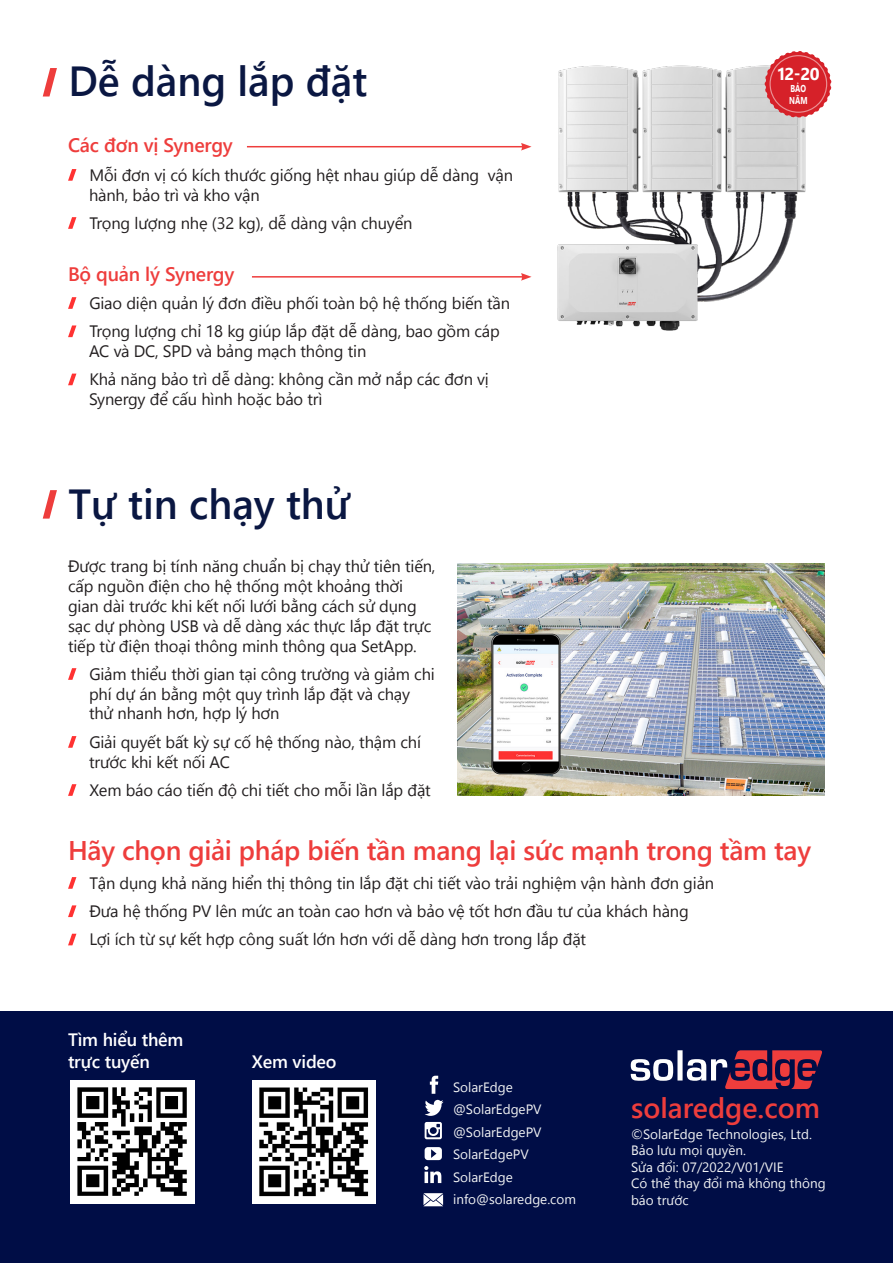
<style>
.page{position:relative;width:893px;height:1263px;background:#fff}
.page>*{position:absolute;margin:0;border:0;box-sizing:border-box;transform-origin:0 0}
.Main_Title_N{font:600 42px "Segoe UI";color:#0a1742}
.t1{font:600 28.5px "Segoe UI";color:#ee3d3c}
.Body_Header{font:600 27px "Segoe UI";letter-spacing:-.01em;color:#ee3d3c}
.Body_Header-2{font:600 19.5px "Segoe UI";letter-spacing:-.01em;color:#ee3d3c}
.Body_Header-3{font:600 17.85px/21.5px "Segoe UI";letter-spacing:-.01em;color:#fff}
.Pg_Subheader_2line{font:700 17.1px "Segoe UI";color:#fff}
.Body_Header-4{font:16.5px/19.8px "Segoe UI";letter-spacing:-.01em;color:#231f20}
.t2{font:13.5px/16.5px "Segoe UI";color:#f2f3f4}
.Pg_Subheader_2line-2{font:700 10.05px "Segoe UI";letter-spacing:-.005em;color:#fff;scale:.75 1}
</style>
<div class="page">
<img style="left:557px;top:65px;width:249px;height:266px">
<svg style="left:43px;top:68px;width:14px;height:29px"></svg>
<svg style="left:43px;top:490px;width:14px;height:29px"></svg>
<div style="left:0;top:1011px;width:893px;height:252px;background:#000d46"></div>
<svg style="left:631px;top:1050px;width:191px;height:39px"></svg>
<svg style="left:430px;top:1076px;width:8px;height:18px"></svg>
<svg style="left:425px;top:1100px;width:18px;height:16px"></svg>
<svg style="left:424px;top:1166px;width:17px;height:17px"></svg>
<svg style="left:425px;top:1122px;width:17px;height:17px"></svg>
<svg style="left:425px;top:1147px;width:17px;height:13px"></svg>
<svg style="left:423px;top:1193px;width:20px;height:13px"></svg>
<svg style="left:68px;top:169px;width:8px;height:12px"></svg>
<svg style="left:68px;top:217px;width:8px;height:12px"></svg>
<svg style="left:68px;top:297px;width:8px;height:12px"></svg>
<svg style="left:68px;top:325px;width:8px;height:12px"></svg>
<svg style="left:68px;top:374px;width:8px;height:11px"></svg>
<svg style="left:68px;top:668px;width:8px;height:12px"></svg>
<svg style="left:68px;top:736px;width:8px;height:12px"></svg>
<svg style="left:68px;top:784px;width:8px;height:12px"></svg>
<svg style="left:765px;top:51px;width:66px;height:67px"></svg>
<hr style="left:247px;top:146px;width:276px;height:1px;background:#ee3d3c">
<svg style="left:521px;top:143px;width:10px;height:8px"></svg>
<hr style="left:252px;top:276px;width:271px;height:2px;background:#ee3d3c">
<svg style="left:521px;top:273px;width:10px;height:8px"></svg>
<img style="left:71px;top:1080px;width:123px;height:124px">
<img style="left:252px;top:1080px;width:123px;height:124px">
<img style="left:457px;top:563px;width:368px;height:233px">
<svg style="left:68px;top:877px;width:8px;height:12px"></svg>
<svg style="left:68px;top:905px;width:8px;height:12px"></svg>
<svg style="left:68px;top:934px;width:8px;height:11px"></svg>
<p class="Main_Title_N" style="left:68px;top:48px;width:300px">Dễ dàng lắp đặt</p>
<p class="Body_Header-2" style="left:68px;top:130px;width:166px">Các đơn vị Synergy</p>
<p class="Body_Header-4" style="left:89px;top:165px;width:426px">Mỗi đơn vị có kích thước giống hệt nhau giúp dễ dàng vận hành, bảo trì và kho vận</p>
<p class="Body_Header-4" style="left:89px;top:213px;width:325px">Trọng lượng nhẹ (32 kg), dễ dàng vận chuyển</p>
<p class="Body_Header-2" style="left:68px;top:258px;width:168px">Bộ quản lý Synergy</p>
<p class="Body_Header-4" style="left:89px;top:293px;width:422px">Giao diện quản lý đơn điều phối toàn bộ hệ thống biến tần</p>
<p class="Body_Header-4" style="left:89px;top:321px;width:412px">Trọng lượng chỉ 18 kg giúp lắp đặt dễ dàng, bao gồm cáp<br>AC và DC, SPD và bảng mạch thông tin</p>
<p class="Body_Header-4" style="left:89px;top:369px;width:401px">Khả năng bảo trì dễ dàng: không cần mở nắp các đơn vị<br>Synergy để cấu hình hoặc bảo trì</p>
<p class="Main_Title_N" style="left:68px;top:470px;width:284px">Tự tin chạy thử</p>
<p class="Body_Header-4" style="left:68px;top:556px;width:369px">Được trang bị tính năng chuẩn bị chạy thử tiên tiến, cấp nguồn điện cho hệ thống một khoảng thời gian dài trước khi kết nối lưới bằng cách sử dụng sạc dự phòng USB và dễ dàng xác thực lắp đặt trực tiếp từ điện thoại thông minh thông qua SetApp.</p>
<p class="Body_Header-4" style="left:89px;top:664px;width:347px">Giảm thiểu thời gian tại công trường và giảm chi phí dự án bằng một quy trình lắp đặt và chạy thử nhanh hơn, hợp lý hơn</p>
<p class="Body_Header-4" style="left:89px;top:732px;width:334px">Giải quyết bất kỳ sự cố hệ thống nào, thậm chí trước khi kết nối AC</p>
<p class="Body_Header-4" style="left:89px;top:780px;width:343px">Xem báo cáo tiến độ chi tiết cho mỗi lần lắp đặt</p>
<p class="Pg_Subheader_2line" style="left:776px;top:60px;width:45px">12-20</p>
<p class="Pg_Subheader_2line-2" style="left:790px;top:80px;width:22px">BẢO</p>
<p class="Pg_Subheader_2line-2" style="left:789px;top:92px;width:26px">NĂM</p>
<p class="Body_Header" style="left:68px;top:829px;width:744px">Hãy chọn giải pháp biến tần mang lại sức mạnh trong tầm tay</p>
<p class="Body_Header-4" style="left:89px;top:873px;width:626px">Tận dụng khả năng hiển thị thông tin lắp đặt chi tiết vào trải nghiệm vận hành đơn giản</p>
<p class="Body_Header-4" style="left:89px;top:901px;width:601px">Đưa hệ thống PV lên mức an toàn cao hơn và bảo vệ tốt hơn đầu tư của khách hàng</p>
<p class="Body_Header-4" style="left:89px;top:929px;width:498px">Lợi ích từ sự kết hợp công suất lớn hơn với dễ dàng hơn trong lắ p đặt</p>
<p class="Body_Header-3" style="left:68px;top:1029px;width:117px">Tìm hiểu thêm trực tuyến</p>
<p class="Body_Header-3" style="left:252px;top:1050px;width:86px">Xem video</p>
<p class="t2" style="left:453px;top:1078px;width:61px">SolarEdge</p>
<p class="t2" style="left:453px;top:1101px;width:90px">@SolarEdgePV</p>
<p class="t2" style="left:453px;top:1123px;width:90px">@SolarEdgePV</p>
<p class="t2" style="left:453px;top:1146px;width:77px">SolarEdgePV</p>
<p class="t2" style="left:453px;top:1168px;width:61px">SolarEdge</p>
<p class="t2" style="left:453px;top:1191px;width:124px">info@solaredge.com</p>
<p class="t1" style="left:631px;top:1085px;width:191px">solaredge.com</p>
<p class="t2" style="left:631px;top:1125px;width:182px">©SolarEdge Technologies, Ltd.<br>Bảo lưu mọi quyền.</p>
<p class="t2" style="left:631px;top:1158px;width:154px">Sửa đổi: 07/2022/V01/VIE</p>
<p class="t2" style="left:631px;top:1175px;width:196px">Có thể thay đổi mà không thông báo trước</p>
</div>
